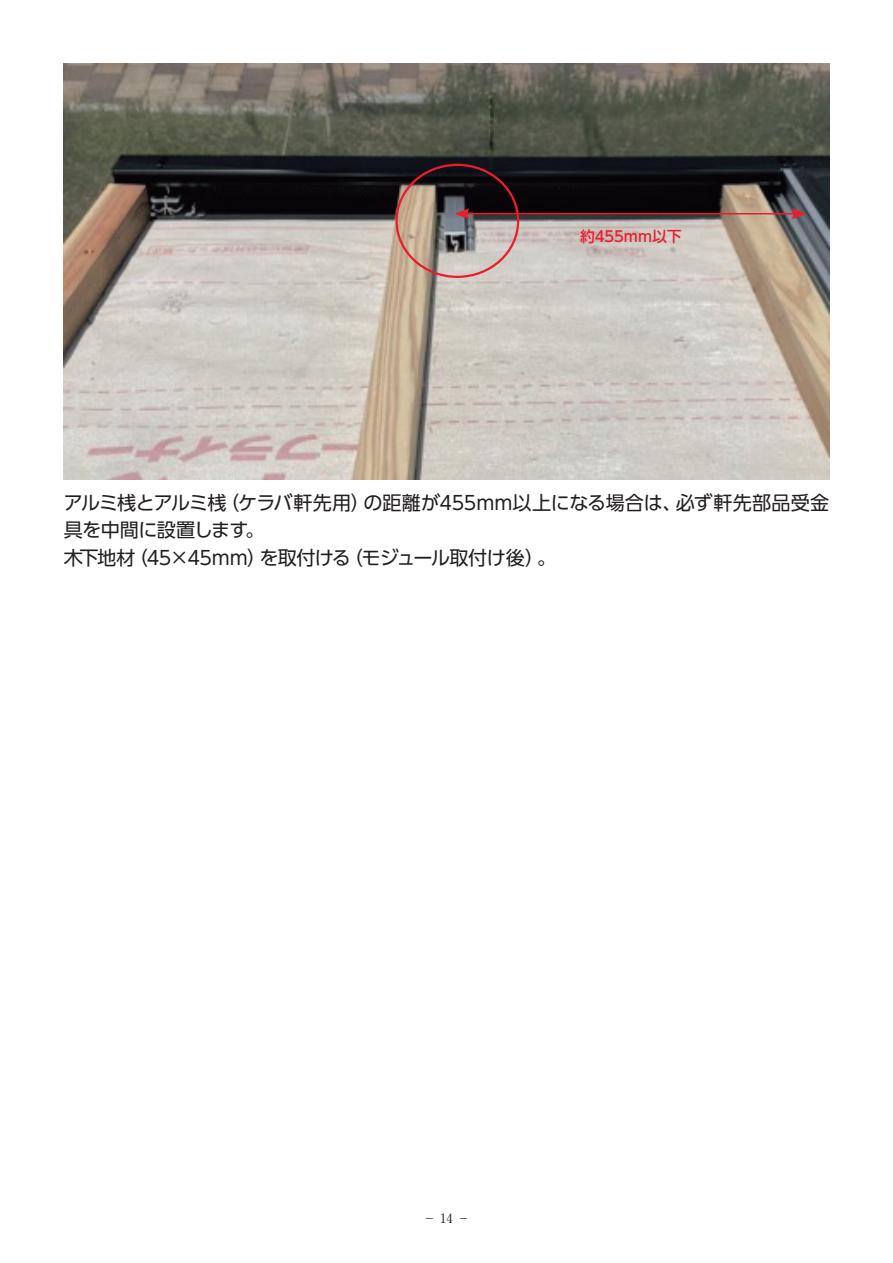
<style>
.page{position:relative;width:893px;height:1263px;background:#fff}
.page>*{position:absolute;margin:0;border:0;box-sizing:border-box;transform-origin:0 0}
.t1{font:19.2px/27.6px "UD Shin Go Pr 6 N";letter-spacing:-.03em;color:#231f20}
.t2{font:500 14.85px "UD Shin Go Pr 6 N";letter-spacing:-.005em;color:#ee1b2d}
.t3{font:12.75px "Ryumin Pr 6 N";color:#231f20}
</style>
<div class="page">
<img style="left:64px;top:64px;width:765px;height:416px">
<hr style="left:467px;top:213px;width:327px;height:1px;background:#ee1b2d">
<svg style="left:792px;top:208px;width:14px;height:11px"></svg>
<svg style="left:454px;top:208px;width:15px;height:11px"></svg>
<div style="left:395px;top:164px;width:124px;height:114px;border:2px solid #ee1b2d;border-radius:50%"></div>
<p class="t2" style="left:580px;top:224px;width:103px">約455mm以下</p>
<p class="t1" style="left:64px;top:488px;width:767px">アルミ桟とアルミ桟（ケラバ軒先用）の距離が455mm以上になる場合は、必ず軒先部品受金具を中間に設置します。<br>木下地材（45×45mm）を取付ける（モジュール取付け後）。</p>
<p class="t3" style="left:423px;top:1208px;width:48px">－ 14 －</p>
</div>
